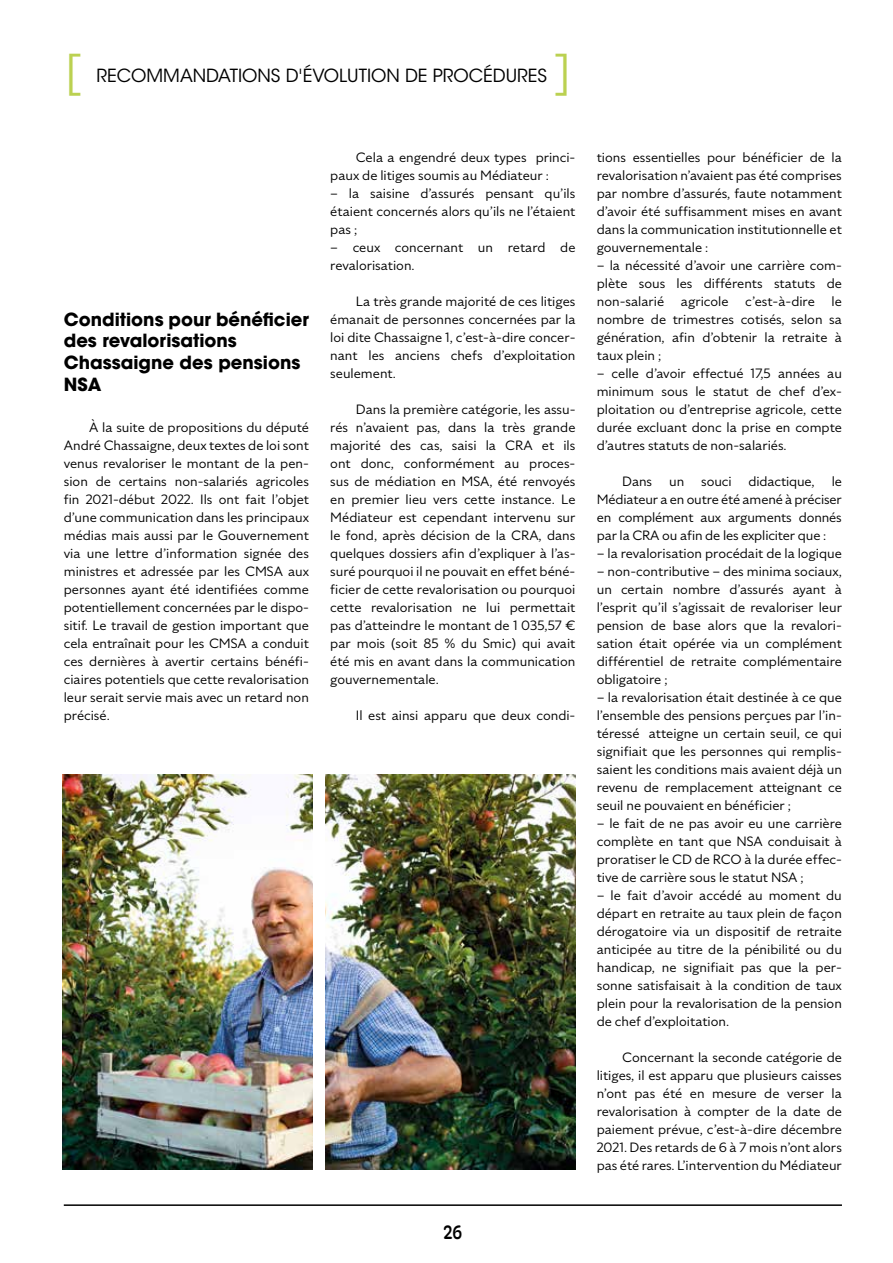
<style>
.page{position:relative;width:893px;height:1263px;background:#fff}
.page>*{position:absolute;margin:0;border:0;box-sizing:border-box;transform-origin:0 0}
.t1{font:45px "ITC Avant Garde Std";color:#bbd151}
.t2{font:500 19.5px "Hoss Round X Narrow";color:#000}
.t3{font:700 18px/21.6px "ITC Avant Garde Std";color:#000}
.t4{font:18px "ITC Avant Garde Std";color:#000}
.t5{font:13.5px/18px "Specter";color:#000;text-align:justify}
</style>
<div class="page">
<hr style="left:64px;top:1204px;width:778px;height:2px;background:#000">
<img style="left:63px;top:774px;width:250px;height:395px">
<img style="left:325px;top:774px;width:250px;height:395px">
<h1 class="t1" style="left:64px;top:43px;width:21px">[</h1>
<h3 class="t4" style="left:97px;top:64px;width:452px">RECOMMANDATIONS D'ÉVOLUTION DE PROCÉDURES</h3>
<h1 class="t1" style="left:552px;top:43px;width:21px">]</h1>
<h3 class="t3" style="left:64px;top:308px;width:247px">Conditions pour bénéficier des revalorisations<br>Chassaigne des pensions<br>NSA</h3>
<p class="t5" style="left:64px;top:418px;width:247px;text-indent:26px">À la suite de propositions du député André Chassaigne, deux textes de loi sont venus revaloriser le montant de la pen&shy;sion de certains non-salariés agricoles fin 2021-début 2022. Ils ont fait l’objet d’une communication dans les principaux médias mais aussi par le Gouvernement via une lettre d’information signée des ministres et adressée par les CMSA aux personnes ayant été identifiées comme potentiellement concernées par le dispo&shy;sitif. Le travail de gestion important que cela entraînait pour les CMSA a conduit ces dernières à avertir certains bénéfi&shy;ciaires potentiels que cette revalorisation leur serait servie mais avec un retard non précisé.</p>
<p class="t5" style="left:330px;top:148px;width:247px;text-indent:26px">Cela a engendré deux types princi&shy;paux de litiges soumis au Médiateur :</p>
<p class="t5" style="left:330px;top:184px;width:247px">– la saisine d’assurés pensant qu’ils étaient concernés alors qu’ils ne l’étaient pas ;</p>
<p class="t5" style="left:330px;top:238px;width:247px">– ceux concernant un retard de revalorisation.</p>
<p class="t5" style="left:330px;top:292px;width:247px;text-indent:26px">La très grande majorité de ces litiges émanait de personnes concernées par la loi dite Chassaigne 1, c’est-à-dire concer&shy;nant les anciens chefs d’exploitation seulement.</p>
<p class="t5" style="left:330px;top:400px;width:247px;text-indent:26px">Dans la première catégorie, les assu&shy;rés n’avaient pas, dans la très grande majorité des cas, saisi la CRA et ils ont donc, conformément au proces&shy;sus de médiation en MSA, été renvoyés en premier lieu vers cette instance. Le Médiateur est cependant intervenu sur le fond, après décision de la CRA, dans quelques dossiers afin d’expliquer à l’as&shy;suré pourquoi il ne pouvait en effet béné&shy;ficier de cette revalorisation ou pourquoi cette revalorisation ne lui permettait pas d’atteindre le montant de 1 035,57 € par mois (soit 85 % du Smic) qui avait été mis en avant dans la communication gouvernementale.</p>
<p class="t5" style="left:356px;top:706px;width:221px">Il est ainsi apparu que deux condi-</p>
<h2 class="t2" style="left:443px;top:1221px;width:20px">26</h2>
<p class="t5" style="left:597px;top:148px;width:247px">tions essentielles pour bénéficier de la revalorisation n’avaient pas été comprises par nombre d’assurés, faute notamment d’avoir été suffisamment mises en avant dans la communication institutionnelle et gouvernementale :</p>
<p class="t5" style="left:597px;top:256px;width:247px">– la nécessité d’avoir une carrière com&shy;plète sous les différents statuts de non-salarié agricole c’est-à-dire le nombre de trimestres cotisés, selon sa génération, afin d’obtenir la retraite à taux plein ;</p>
<p class="t5" style="left:597px;top:364px;width:247px">– celle d’avoir effectué 17,5 années au minimum sous le statut de chef d’ex&shy;ploitation ou d’entreprise agricole, cette durée excluant donc la prise en compte d’autres statuts de non-salariés.</p>
<p class="t5" style="left:622px;top:472px;width:31px">Dans</p>
<p class="t5" style="left:669px;top:472px;width:17px">un</p>
<p class="t5" style="left:701px;top:472px;width:32px">souci</p>
<p class="t5" style="left:748px;top:472px;width:68px">didactique,</p>
<p class="t5" style="left:597px;top:472px;width:247px;text-indent:235px">le Médiateur a en outre été amené à préciser en complément aux arguments donnés par la CRA ou afin de les expliciter que :</p>
<p class="t5" style="left:597px;top:544px;width:247px">– la revalorisation procédait de la logique</p>
<p class="t5" style="left:597px;top:562px;width:247px">– non-contributive – des minima sociaux, un certain nombre d’assurés ayant à l’esprit qu’il s’agissait de revaloriser leur pension de base alors que la revalori&shy;sation était opérée via un complément différentiel de retraite complémentaire obligatoire ;</p>
<p class="t5" style="left:597px;top:688px;width:247px">– la revalorisation était destinée à ce que l’ensemble des pensions perçues par l’in&shy;téressé atteigne un certain seuil, ce qui signifiait que les personnes qui remplis&shy;saient les conditions mais avaient déjà un revenu de remplacement atteignant ce seuil ne pouvaient en bénéficier ;</p>
<p class="t5" style="left:597px;top:814px;width:247px">– le fait de ne pas avoir eu une carrière complète en tant que NSA conduisait à proratiser le CD de RCO à la durée effec&shy;tive de carrière sous le statut NSA ;</p>
<p class="t5" style="left:597px;top:886px;width:247px">– le fait d’avoir accédé au moment du départ en retraite au taux plein de façon dérogatoire via un dispositif de retraite anticipée au titre de la pénibilité ou du handicap, ne signifiait pas que la per&shy;sonne satisfaisait à la condition de taux plein pour la revalorisation de la pension de chef d’exploitation.</p>
<p class="t5" style="left:597px;top:1048px;width:247px;text-indent:26px">Concernant la seconde catégorie de litiges, il est apparu que plusieurs caisses n’ont pas été en mesure de verser la revalorisation à compter de la date de paiement prévue, c’est-à-dire décembre 2021. Des retards de 6 à 7 mois n’ont alors pas été rares. L’intervention du Médiateur</p>
</div>
